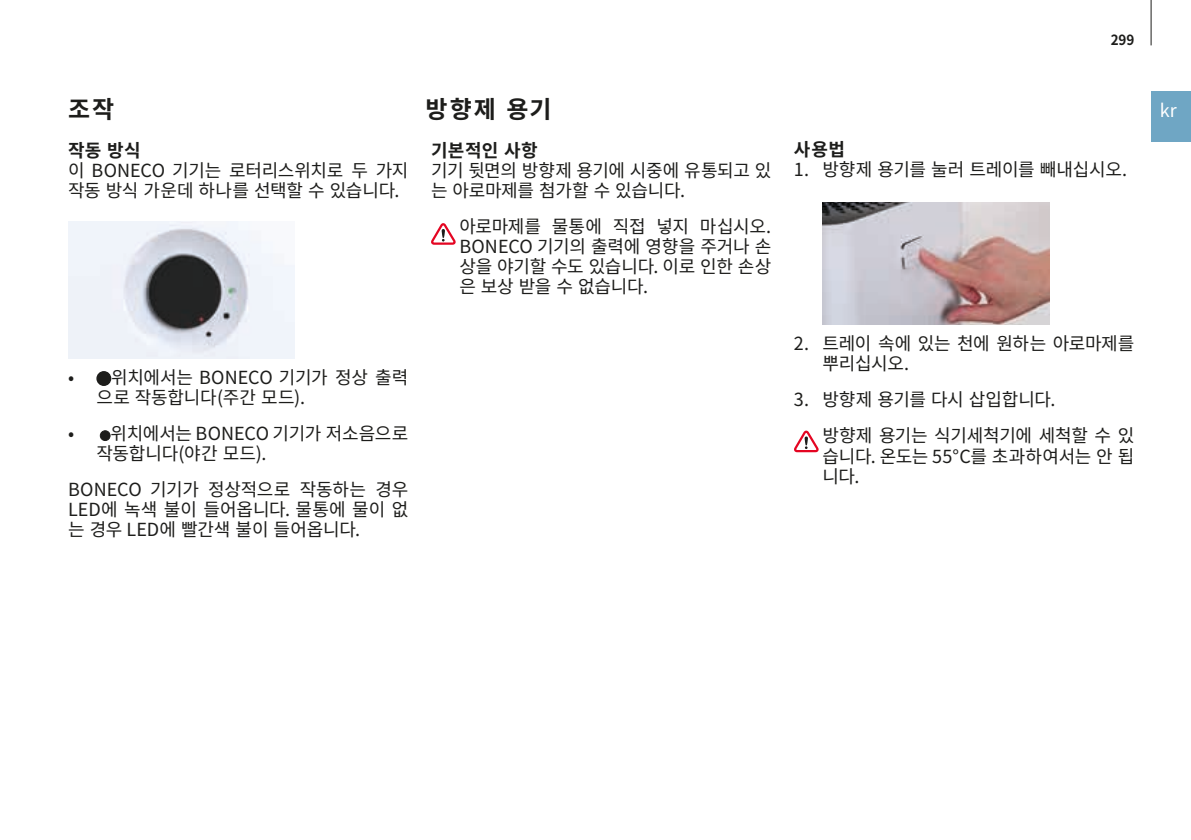
<style>
.page{position:relative;width:1191px;height:840px;background:#fff}
.page>*{position:absolute;margin:0;border:0;box-sizing:border-box;transform-origin:0 0}
.t1{font:700 24px "Noto Sans KR";letter-spacing:.085em;color:#1d1d1b}
.t2{font:18px/20px "Noto Sans KR";letter-spacing:-.015em;color:#1d1d1b}
.t3{font:700 18px "Noto Sans KR";letter-spacing:.02em;color:#1d1d1b}
.t4{font:18px "Noto Sans KR";color:#fff}
.t5{font:700 14px "Noto Sans KR";color:#1d1d1b;scale:.96 1}
</style>
<div class="page">
<div style="left:1151px;top:91px;width:40px;height:51px;background:#6fa6c4"></div>
<hr style="left:1150px;top:0;width:1px;height:45px;background:#1d1d1b">
<svg style="left:96px;top:371px;width:15px;height:15px"></svg>
<svg style="left:100px;top:430px;width:11px;height:11px"></svg>
<svg style="left:431px;top:223px;width:24px;height:21px"></svg>
<img style="left:822px;top:202px;width:227px;height:122px">
<img style="left:68px;top:221px;width:227px;height:137px">
<svg style="left:794px;top:430px;width:24px;height:22px"></svg>
<p class="t5" style="left:1110px;top:32px;width:26px">299</p>
<h1 class="t1" style="left:425px;top:95px;width:128px">방향제 용기</h1>
<h1 class="t1" style="left:68px;top:95px;width:48px">조작</h1>
<p class="t4" style="left:1159px;top:100px;width:19px">kr</p>
<p class="t3" style="left:68px;top:140px;width:74px">작동 방식</p>
<p class="t2" style="left:68px;top:160px;width:342px">이 BONECO 기기는 로터리스위치로 두 가지 작동 방식 가운데 하나를 선택할 수 있습니다.</p>
<p class="t3" style="left:794px;top:139px;width:53px">사용법</p>
<p class="t2" style="left:794px;top:160px;width:335px">1. 방향제 용기를 눌러 트레이를 빼내십시오.</p>
<p class="t3" style="left:431px;top:140px;width:108px">기본적인 사항</p>
<p class="t2" style="left:431px;top:160px;width:342px">기기 뒷면의 방향제 용기에 시중에 유통되고 있 는 아로마제를 첨가할 수 있습니다.</p>
<p class="t2" style="left:459px;top:216px;width:313px;text-align:justify">아로마제를 물통에 직접 넣지 마십시오.<br>BONECO 기기의 출력에 영향을 주거나 손 상을 야기할 수도 있습니다. 이로 인한 손상 은 보상 받을 수 없습니다.</p>
<p class="t2" style="left:96px;top:367px;width:313px;text-indent:-28px">• 위치에서는 BONECO 기기가 정상 출력 으로 작동합니다(주간 모드).</p>
<p class="t2" style="left:96px;top:423px;width:313px;text-indent:-28px">• 위치에서는 BONECO 기기가 저소음으로 작동합니다(야간 모드).</p>
<p class="t2" style="left:68px;top:479px;width:342px;text-align:justify">BONECO 기기가 정상적으로 작동하는 경우 LED에 녹색 불이 들어옵니다. 물통에 물이 없 는 경우 LED에 빨간색 불이 들어옵니다.</p>
<p class="t2" style="left:822px;top:334px;width:313px;text-indent:-28px">2. 트레이 속에 있는 천에 원하는 아로마제를 뿌리십시오.</p>
<p class="t2" style="left:822px;top:382px;width:313px;line-height:36px;text-indent:-28px">3. 방향제 용기를 다시 삽입합니다.<br>방향제 용기는 식기세척기에 세척할 수 있</p>
<p class="t2" style="left:822px;top:446px;width:313px">습니다. 온도는 55°C를 초과하여서는 안 됩 니다.</p>
</div>
